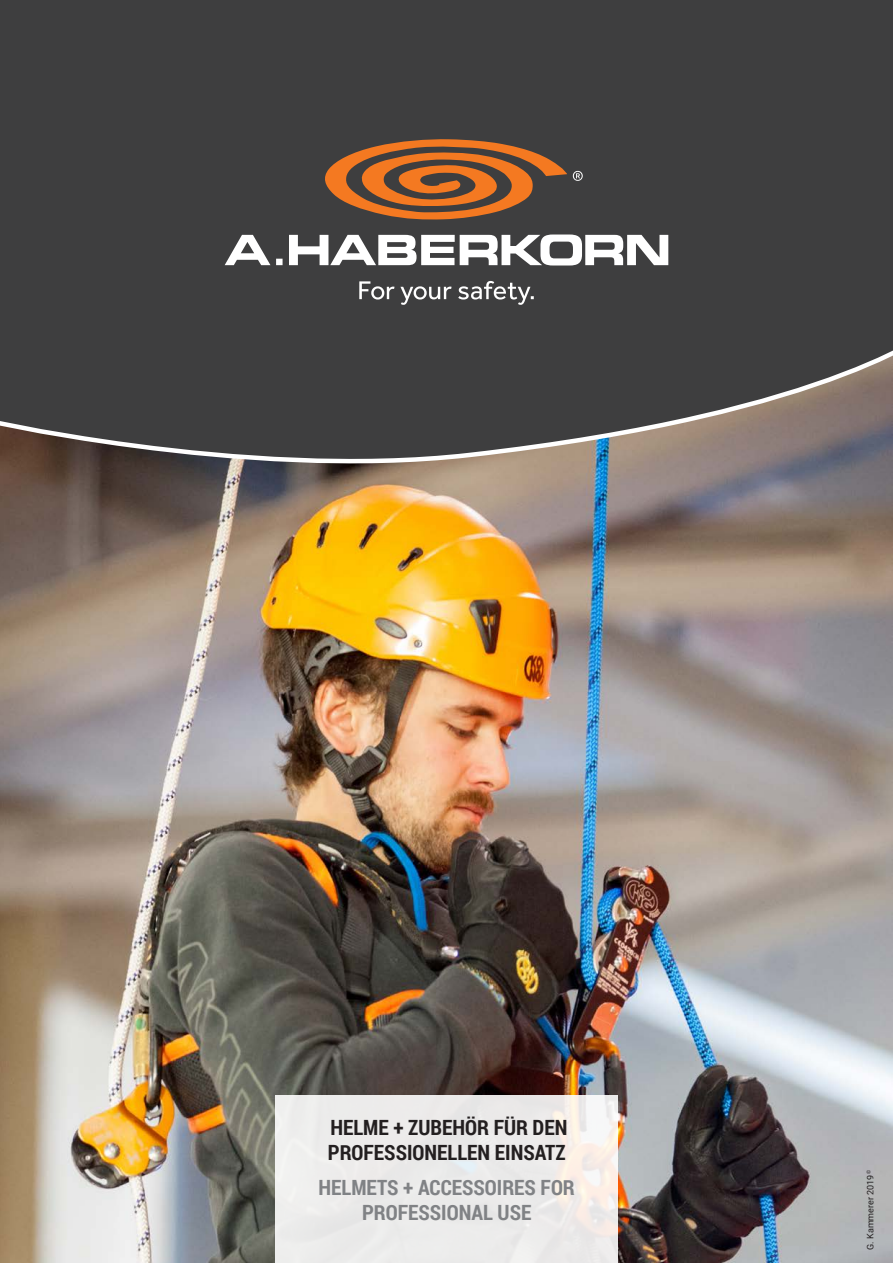
<style>
.page{position:relative;width:893px;height:1263px;background:#fff}
.page>*{position:absolute;margin:0;border:0;box-sizing:border-box;transform-origin:0 0}
.t1{font:700 21px/25.2px "Roboto Condensed";color:#231f20}
.t2{font:700 21px/25.5px "Roboto Condensed";color:#808285;text-align:center}
.t3{font:9px "Roboto";color:#231f20}
</style>
<div class="page">
<img style="left:0;top:0;width:893px;height:1263px">
<svg style="left:322px;top:139px;width:245px;height:81px;background:#905831"></svg>
<svg style="left:225px;top:234px;width:443px;height:31px"></svg>
<svg style="left:359px;top:281px;width:175px;height:24px;background:#676767"></svg>
<svg style="left:573px;top:171px;width:10px;height:10px"></svg>
<svg style="left:275px;top:1095px;width:343px;height:168px;background:#edebea"></svg>
<p class="t1" style="left:328px;top:1114px;width:241px">HELME + ZUBEHÖR FÜR DEN<br>PROFESSIONELLEN EINSATZ</p>
<p class="t2" style="left:319px;top:1174px;width:258px">HELMETS + ACCESSOIRES FOR<br>PROFESSIONAL USE</p>
<p class="t3" style="left:864px;top:1250px;width:82px;rotate:-90deg">G. Kammerer 2019 <sup>©</sup></p>
</div>
